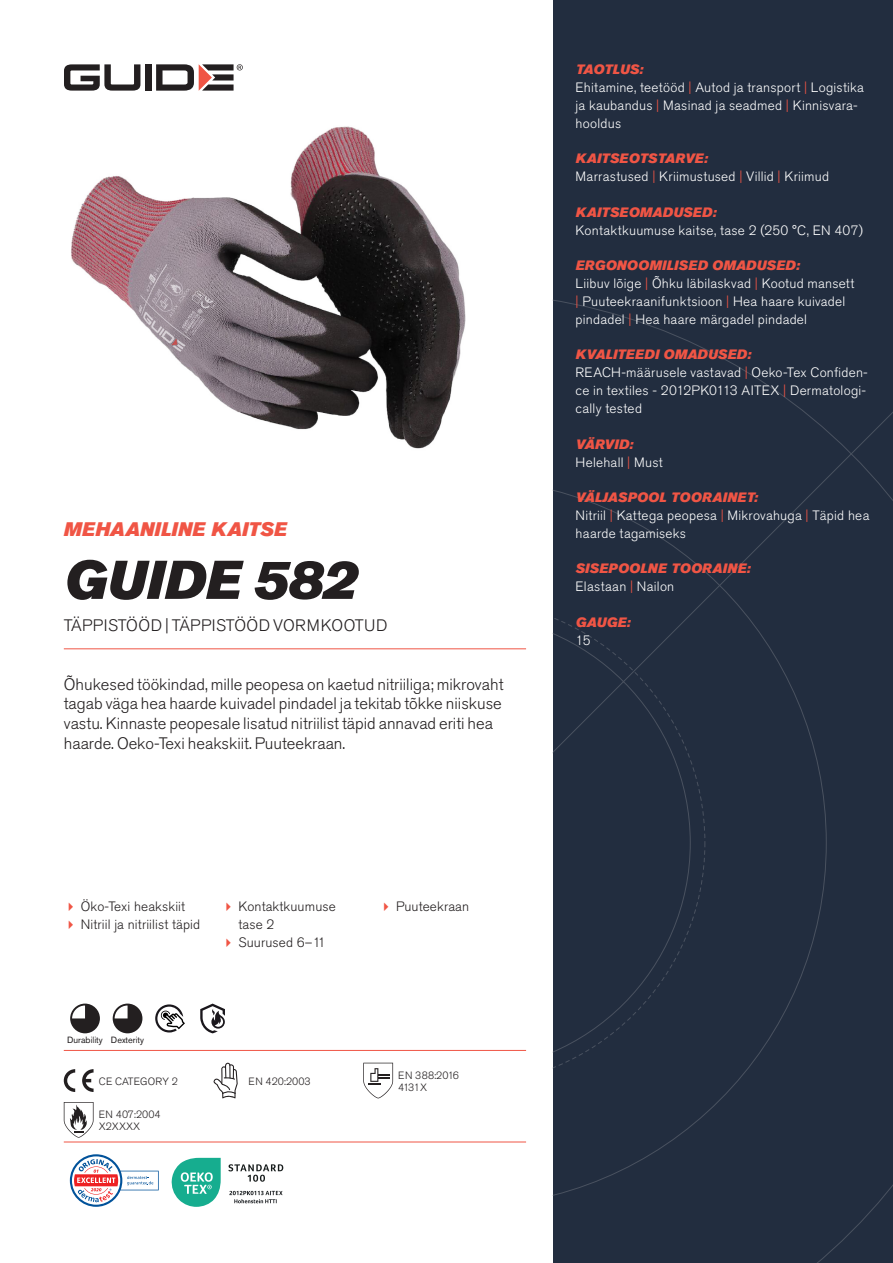
<style>
.page{position:relative;width:893px;height:1263px;background:#fff}
.page>*{position:absolute;margin:0;border:0;box-sizing:border-box;transform-origin:0 0}
.Rubrik{font:italic 54px "Akzidenz Grotesk Pro Super";color:#231f20}
.Överrubrik{font:italic 19.5px "Akzidenz Grotesk Pro Super";letter-spacing:.01em;color:#f05545}
.Ingress{font:300 16.5px/19.8px "Akzidenz Grotesk Pro";color:#231f20}
.Product_-_AltSegment{font:300 16.5px "Akzidenz Grotesk Pro";letter-spacing:.03em;color:#231f20}
.Produkt_-_Brödtext{font:300 13.5px/18px "Akzidenz Grotesk Pro";letter-spacing:.02em;color:#fff}
.Produkt_-_Namn{font:italic 13.5px "Akzidenz Grotesk Pro Super";letter-spacing:.015em;color:#f05545}
.t1{font:300 13.5px/18px "Akzidenz Grotesk Pro";letter-spacing:.01em;color:#231f20}
.Produkt_-_Namn-2{font:italic 13.5px "Akzidenz Grotesk Pro Super";letter-spacing:-.015em;color:#f05545}
.t2{font:300 10.5px "Akzidenz Grotesk Pro";color:#231f20}
.Produkt_-_Egenskaper{font:9px "Akzidenz Grotesk Pro";color:#231f20}
.s1{color:#f05545}
</style>
<div class="page">
<div style="left:145px;top:64px;width:7px;height:27px;background:#231f20"></div>
<svg style="left:156px;top:64px;width:87px;height:27px"></svg>
<svg style="left:64px;top:64px;width:76px;height:27px"></svg>
<div style="left:553px;top:0;width:340px;height:1263px;background:#222d3f"></div>
<svg style="left:553px;top:300px;width:340px;height:963px"></svg>
<hr style="left:64px;top:1050px;width:462px;height:1px;background:#f05545">
<hr style="left:64px;top:1142px;width:462px;height:1px;background:#f05545">
<svg style="left:70px;top:1003px;width:30px;height:30px"></svg>
<svg style="left:113px;top:1003px;width:29px;height:30px"></svg>
<svg style="left:155px;top:1004px;width:30px;height:28px"></svg>
<svg style="left:200px;top:1003px;width:25px;height:30px"></svg>
<svg style="left:64px;top:1069px;width:11px;height:23px"></svg>
<svg style="left:82px;top:1069px;width:12px;height:23px"></svg>
<svg style="left:214px;top:1063px;width:24px;height:35px"></svg>
<svg style="left:363px;top:1063px;width:30px;height:35px"></svg>
<svg style="left:64px;top:1102px;width:30px;height:36px"></svg>
<svg style="left:70px;top:1154px;width:89px;height:53px"></svg>
<svg style="left:172px;top:1158px;width:49px;height:49px"></svg>
<svg style="left:228px;top:1164px;width:55px;height:18px"></svg>
<svg style="left:229px;top:1191px;width:54px;height:12px"></svg>
<img style="left:71px;top:126px;width:395px;height:323px">
<hr style="left:64px;top:648px;width:462px;height:1px;background:#f05545">
<p class="Överrubrik" style="left:64px;top:517px;width:225px">MEHAANILINE KAITSE</p>
<p class="Rubrik" style="left:64px;top:545px;width:295px">GUIDE 582</p>
<p class="Product_-_AltSegment" style="left:64px;top:615px;width:325px">TÄPPISTÖÖD | TÄPPISTÖÖD VORMKOOTUD</p>
<p class="Ingress" style="left:64px;top:674px;width:441px">Õhukesed töökindad, mille peopesa on kaetud nitriiliga; mikrovaht tagab väga hea haarde kuivadel pindadel ja tekitab tõkke niiskuse vastu. Kinnaste peopesale lisatud nitriilist täpid annavad eriti hea haarde. Oeko-Texi heakskiit. Puuteekraan.</p>
<p class="t1" style="left:81px;top:897px;width:106px">Öko-Texi heakskiit</p>
<p class="t1" style="left:81px;top:915px;width:121px">Nitriil ja nitriilist täpid</p>
<p class="t1" style="left:238px;top:897px;width:99px">Kontaktkuumuse tase 2</p>
<p class="t1" style="left:238px;top:933px;width:89px">Suurused 6–11</p>
<p class="Produkt_-_Egenskaper" style="left:67px;top:1034px;width:37px">Durability</p>
<p class="Produkt_-_Egenskaper" style="left:111px;top:1034px;width:35px">Dexterity</p>
<p class="t2" style="left:99px;top:1074px;width:81px">CE CATEGORY 2</p>
<p class="t2" style="left:248px;top:1074px;width:64px">EN 420:2003</p>
<p class="t2" style="left:99px;top:1107px;width:63px">EN 407:2004</p>
<p class="t2" style="left:99px;top:1119px;width:43px">X2XXXX</p>
<p class="t1" style="left:396px;top:897px;width:75px">Puuteekraan</p>
<p class="t2" style="left:398px;top:1068px;width:62px">EN 388:2016</p>
<p class="t2" style="left:398px;top:1080px;width:30px">4131X</p>
<p class="Produkt_-_Namn-2" style="left:576px;top:60px;width:69px">TAOTLUS:</p>
<p class="Produkt_-_Brödtext" style="left:576px;top:78px;width:290px">Ehitamine, teetööd <span class="s1">|</span> Autod ja transport <span class="s1">|</span> Logistika ja kaubandus <span class="s1">|</span> Masinad ja seadmed <span class="s1">|</span> Kinnisvara&shy;hooldus</p>
<p class="Produkt_-_Namn" style="left:576px;top:150px;width:134px">KAITSEOTSTARVE:</p>
<p class="Produkt_-_Brödtext" style="left:576px;top:168px;width:255px">Marrastused <span class="s1">|</span> Kriimustused <span class="s1">|</span> Villid <span class="s1">|</span> Kriimud</p>
<p class="Produkt_-_Namn" style="left:576px;top:203px;width:142px">KAITSEOMADUSED:</p>
<p class="Produkt_-_Brödtext" style="left:576px;top:221px;width:289px">Kontaktkuumuse kaitse, tase 2 (250 °C, EN 407)</p>
<p class="Produkt_-_Namn" style="left:576px;top:256px;width:226px">ERGONOOMILISED OMADUSED:</p>
<p class="Produkt_-_Brödtext" style="left:576px;top:274px;width:280px">Liibuv lõige <span class="s1">|</span> Õhku läbilaskvad <span class="s1">|</span> Kootud mansett <span class="s1">|</span> Puuteekraanifunktsioon <span class="s1">|</span> Hea haare kuivadel pindadel <span class="s1">|</span> Hea haare märgadel pindadel</p>
<p class="Produkt_-_Namn" style="left:576px;top:346px;width:177px">KVALITEEDI OMADUSED:</p>
<p class="Produkt_-_Brödtext" style="left:576px;top:364px;width:294px">REACH-määrusele vastavad <span class="s1">|</span> Oeko-Tex Confiden&shy;ce in textiles - 2012PK0113 AITEX <span class="s1">|</span> Dermatologi&shy;cally tested</p>
<p class="Produkt_-_Namn" style="left:576px;top:435px;width:59px">VÄRVID:</p>
<p class="Produkt_-_Brödtext" style="left:576px;top:453px;width:89px">Helehall <span class="s1">|</span> Must</p>
<p class="Produkt_-_Namn" style="left:576px;top:488px;width:184px">VÄLJASPOOL TOORAINET:</p>
<p class="Produkt_-_Brödtext" style="left:576px;top:506px;width:295px">Nitriil <span class="s1">|</span> Kattega peopesa <span class="s1">|</span> Mikrovahuga <span class="s1">|</span> Täpid hea haarde tagamiseks</p>
<p class="Produkt_-_Namn" style="left:576px;top:560px;width:176px">SISEPOOLNE TOORAINE:</p>
<p class="Produkt_-_Brödtext" style="left:576px;top:578px;width:100px">Elastaan <span class="s1">|</span> Nailon</p>
<p class="Produkt_-_Namn" style="left:576px;top:613px;width:56px">GAUGE:</p>
<p class="Produkt_-_Brödtext" style="left:576px;top:631px;width:17px">15</p>
</div>
